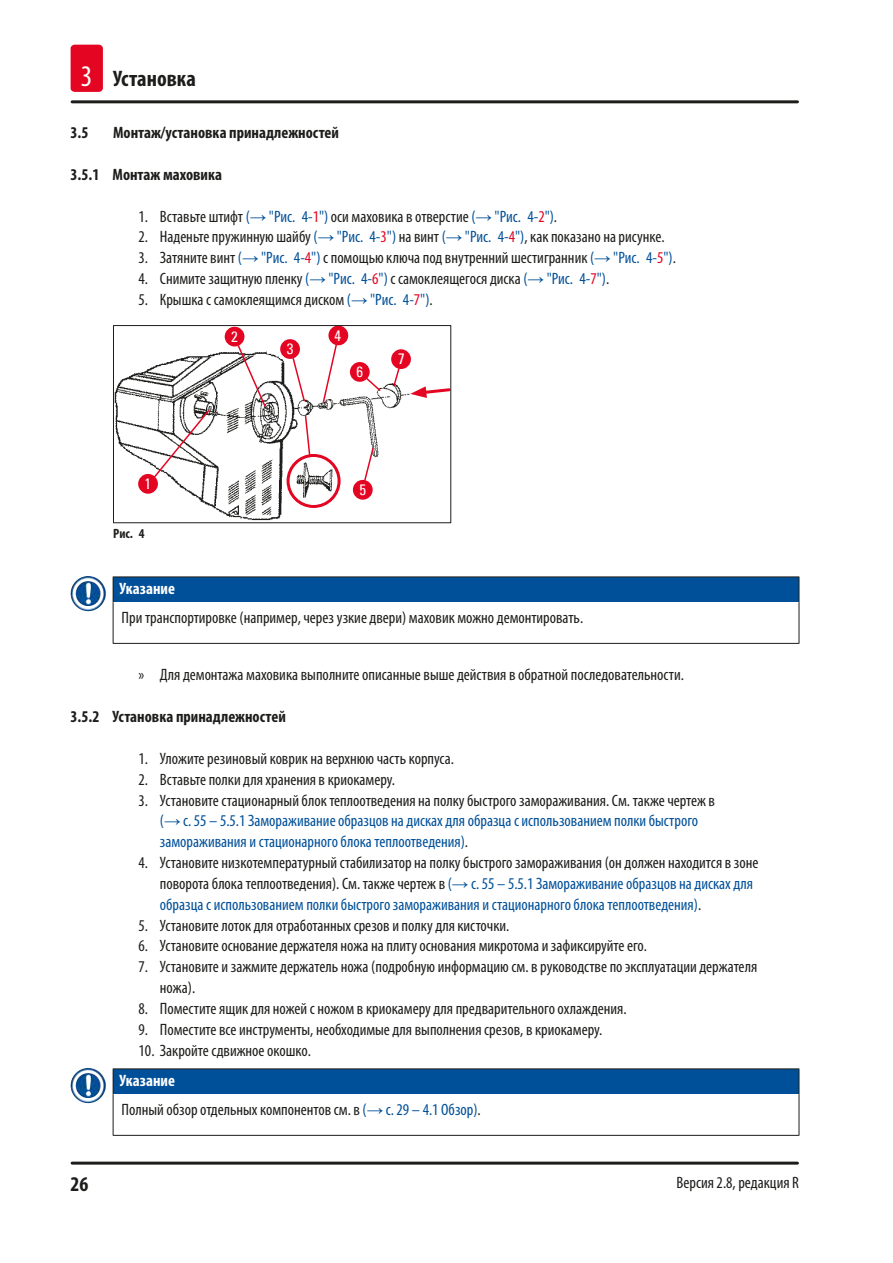
<style>
.page{position:relative;width:893px;height:1263px;background:#fff}
.page>*{position:absolute;margin:0;border:0;box-sizing:border-box;transform-origin:0 0}
.t1{font:700 condensed 22.5px "Myriad Pro";color:#1d1d1b}
.t2{font:700 condensed 21px "Myriad Pro";color:#1d1d1b}
.Source_of_danger{font:condensed 16.5px/20.9px "Myriad Pro";color:#1d1d1b}
.t3{font:condensed 16.5px/20.9px "Myriad Pro";color:#005099}
.t4{font:700 condensed 16.5px "Myriad Pro";color:#1d1d1b}
.Signalword__no_use_a{font:700 condensed 16.5px "Myriad Pro";color:#fff}
.t5{font:condensed 15px "Univers";color:#fff}
.t6{font:700 condensed 13.5px "Myriad Pro";color:#1d1d1b}
.s1{font-weight:400;font-size:30px;color:#fff}
.s2{color:#005099}
.s3{font-family:"Arial";font-stretch:normal;color:#005099}
.s4{color:#e40522}
.s5{color:#1d1d1b}
.s6{font-family:"Arial";font-stretch:normal}
</style>
<div class="page">
<hr style="left:72px;top:1161px;width:725px;height:3px;background:#1d1d1b">
<hr style="left:72px;top:100px;width:725px;height:3px;background:#1d1d1b">
<div style="left:71px;top:45px;width:32px;height:47px;background:#e40522;border-radius:4px"></div>
<img style="left:115px;top:349px;width:296px;height:172px">
<div style="left:287px;top:454px;width:54px;height:54px;border:3px solid #e40522;border-radius:50%"></div>
<svg style="left:304px;top:415px;width:7px;height:42px"></svg>
<svg style="left:410px;top:386px;width:42px;height:12px"></svg>
<svg style="left:152px;top:409px;width:59px;height:71px"></svg>
<svg style="left:236px;top:344px;width:31px;height:64px"></svg>
<svg style="left:291px;top:357px;width:15px;height:45px"></svg>
<svg style="left:322px;top:343px;width:16px;height:61px"></svg>
<svg style="left:363px;top:446px;width:12px;height:37px"></svg>
<svg style="left:365px;top:376px;width:17px;height:16px"></svg>
<svg style="left:392px;top:367px;width:9px;height:20px"></svg>
<div style="left:138px;top:474px;width:20px;height:20px;background:#e40522;border-radius:50%"></div>
<div style="left:280px;top:339px;width:20px;height:20px;background:#e40522;border-radius:50%"></div>
<div style="left:225px;top:327px;width:19px;height:19px;background:#e40522;border-radius:50%"></div>
<div style="left:328px;top:326px;width:20px;height:19px;background:#e40522;border-radius:50%"></div>
<div style="left:353px;top:480px;width:20px;height:20px;background:#e40522;border-radius:50%"></div>
<div style="left:350px;top:362px;width:20px;height:20px;background:#e40522;border-radius:50%"></div>
<div style="left:391px;top:349px;width:20px;height:20px;background:#e40522;border-radius:50%"></div>
<div style="left:113px;top:325px;width:338px;height:198px;border:1px solid #1d1d1b"></div>
<div style="left:113px;top:577px;width:686px;height:25px;background:#005099"></div>
<hr style="left:113px;top:602px;width:1px;height:41px;background:#1d1d1b">
<hr style="left:799px;top:602px;width:1px;height:41px;background:#1d1d1b">
<hr style="left:113px;top:643px;width:686px;height:1px;background:#1d1d1b">
<hr style="left:113px;top:576px;width:686px;height:1px;background:#1d1d1b">
<svg style="left:113px;top:577px;width:1px;height:25px"></svg>
<svg style="left:799px;top:577px;width:1px;height:25px"></svg>
<img style="left:71px;top:576px;width:26px;height:35px">
<div style="left:113px;top:1069px;width:686px;height:25px;background:#005099"></div>
<hr style="left:113px;top:1094px;width:1px;height:41px;background:#1d1d1b">
<hr style="left:799px;top:1094px;width:1px;height:41px;background:#1d1d1b">
<hr style="left:113px;top:1135px;width:686px;height:1px;background:#1d1d1b">
<hr style="left:113px;top:1068px;width:686px;height:1px;background:#1d1d1b">
<svg style="left:113px;top:1069px;width:1px;height:25px"></svg>
<svg style="left:799px;top:1069px;width:1px;height:25px"></svg>
<img style="left:71px;top:1068px;width:26px;height:35px">
<h1 class="t1" style="left:81px;top:65px;width:117px"><span class="s1">3</span> Установка</h1>
<p class="t4" style="left:71px;top:122px;width:19px">3.5</p>
<p class="t4" style="left:113px;top:122px;width:227px">Монтаж/установка принадлежностей</p>
<p class="t4" style="left:71px;top:164px;width:153px">3.5.1 Монтаж маховика</p>
<p class="Source_of_danger" style="left:139px;top:206px;width:420px">1. Вставьте штифт <span class="s2">(</span><span class="s3">→</span> <span class="s2">"Рис. 4‑</span><span class="s4">1</span><span class="s2">")</span> оси маховика в отверстие <span class="s2">(</span><span class="s3">→</span> <span class="s2">"Рис. 4‑</span><span class="s4">2</span><span class="s2">")</span>.</p>
<p class="Source_of_danger" style="left:139px;top:226px;width:528px">2. Наденьте пружинную шайбу <span class="s2">(</span><span class="s3">→</span> <span class="s2">"Рис. 4‑</span><span class="s4">3</span><span class="s2">")</span> на винт <span class="s2">(</span><span class="s3">→</span> <span class="s2">"Рис. 4‑</span><span class="s4">4</span><span class="s2">")</span>, как показано на рисунке.</p>
<p class="Source_of_danger" style="left:139px;top:247px;width:539px">3. Затяните винт <span class="s2">(</span><span class="s3">→</span> <span class="s2">"Рис. 4‑</span><span class="s4">4</span><span class="s2">")</span> с помощью ключа под внутренний шестигранник <span class="s2">(</span><span class="s3">→</span> <span class="s2">"Рис. 4‑</span><span class="s4">5</span><span class="s2">")</span>.</p>
<p class="Source_of_danger" style="left:139px;top:268px;width:472px">4. Снимите защитную пленку <span class="s2">(</span><span class="s3">→</span> <span class="s2">"Рис. 4‑</span><span class="s4">6</span><span class="s2">")</span> с самоклеящегося диска <span class="s2">(</span><span class="s3">→</span> <span class="s2">"Рис. 4‑</span><span class="s4">7</span><span class="s2">")</span>.</p>
<p class="Source_of_danger" style="left:139px;top:289px;width:296px">5. Крышка с самоклеящимся диском <span class="s2">(</span><span class="s3">→</span> <span class="s2">"Рис. 4‑</span><span class="s4">7</span><span class="s2">")</span>.</p>
<p class="t5" style="left:145px;top:474px;width:8px">1</p>
<p class="t6" style="left:113px;top:525px;width:33px">Рис. 4</p>
<p class="t5" style="left:231px;top:327px;width:8px">2</p>
<p class="t5" style="left:334px;top:326px;width:8px">4</p>
<p class="t5" style="left:287px;top:339px;width:8px">3</p>
<p class="t5" style="left:356px;top:362px;width:8px">6</p>
<p class="t5" style="left:398px;top:349px;width:8px">7</p>
<p class="t5" style="left:359px;top:480px;width:8px">5</p>
<p class="Signalword__no_use_a" style="left:119px;top:578px;width:57px">Указание</p>
<p class="Source_of_danger" style="left:122px;top:607px;width:463px">При транспортировке (например, через узкие двери) маховик можно демонтировать.</p>
<p class="Source_of_danger" style="left:139px;top:664px;width:547px">» Для демонтажа маховика выполните описанные выше действия в обратной последовательности.</p>
<p class="t4" style="left:71px;top:706px;width:217px">3.5.2 Установка принадлежностей</p>
<p class="Source_of_danger" style="left:139px;top:748px;width:317px">1. Уложите резиновый коврик на верхнюю часть корпуса.</p>
<p class="Source_of_danger" style="left:139px;top:768px;width:258px">2. Вставьте полки для хранения в криокамеру.</p>
<p class="t3" style="left:160px;top:789px;width:557px;text-indent:-21px"><span class="s5">3. Установите стационарный блок теплоотведения на полку быстрого замораживания. См. также чертеж в </span>(<span class="s6">→</span> с. 55 – 5.5.1 Замораживание образцов на дисках для образца с использованием полки быстрого замораживания и стационарного блока теплоотведения)<span class="s5">.</span></p>
<p class="Source_of_danger" style="left:160px;top:852px;width:600px;text-indent:-21px">4. Установите низкотемпературный стабилизатор на полку быстрого замораживания (он должен находится в зоне поворота блока теплоотведения). См. также чертеж в <span class="s2">(</span><span class="s3">→</span> <span class="s2">с. 55 – 5.5.1 Замораживание образцов на дисках для образца с использованием полки быстрого замораживания и стационарного блока теплоотведения)</span>.</p>
<p class="Source_of_danger" style="left:139px;top:914px;width:372px">5. Установите лоток для отработанных срезов и полку для кисточки.</p>
<p class="Source_of_danger" style="left:139px;top:935px;width:510px">6. Установите основание держателя ножа на плиту основания микротома и зафиксируйте его.</p>
<p class="Source_of_danger" style="left:160px;top:956px;width:599px;text-indent:-21px">7. Установите и зажмите держатель ножа (подробную информацию см. в руководстве по эксплуатации держателя ножа).</p>
<p class="Source_of_danger" style="left:139px;top:998px;width:490px">8. Поместите ящик для ножей с ножом в криокамеру для предварительного охлаждения.</p>
<p class="Source_of_danger" style="left:139px;top:1019px;width:465px">9. Поместите все инструменты, необходимые для выполнения срезов, в криокамеру.</p>
<p class="Source_of_danger" style="left:139px;top:1040px;width:174px">10. Закройте сдвижное окошко.</p>
<p class="Signalword__no_use_a" style="left:119px;top:1070px;width:57px">Указание</p>
<p class="Source_of_danger" style="left:122px;top:1099px;width:361px">Полный обзор отдельных компонентов см. в <span class="s2">(</span><span class="s3">→</span> <span class="s2">с. 29 – 4.1 Обзор)</span>.</p>
<p class="t2" style="left:71px;top:1171px;width:19px">26</p>
<p class="Source_of_danger" style="left:677px;top:1171px;width:124px">Версия 2.8, редакция R</p>
</div>
